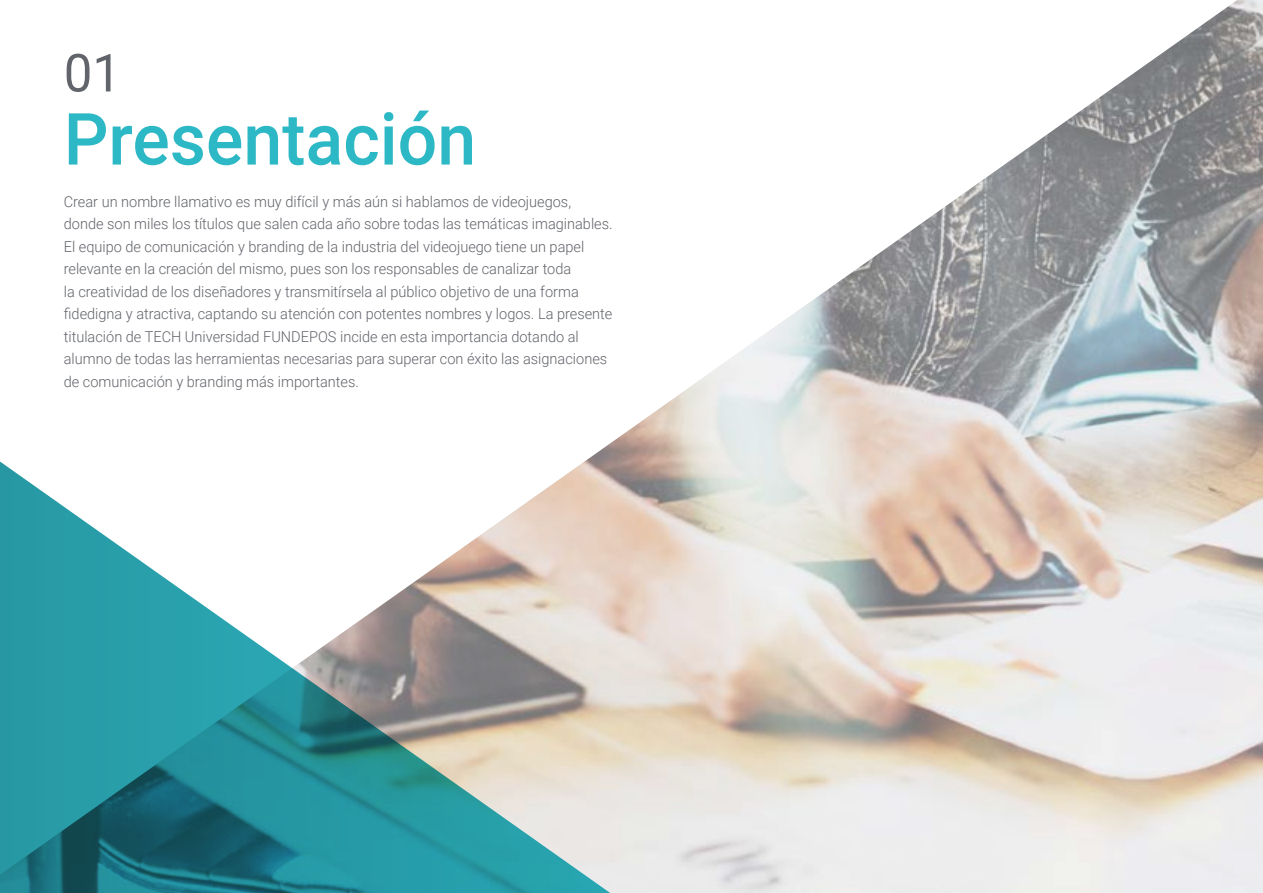
<style>
.page{position:relative;width:1263px;height:893px;background:#fff}
.page>*{position:absolute;margin:0;border:0;box-sizing:border-box;transform-origin:0 0}
.t1{font:500 72px "Roboto";color:#2db8c5}
.t2{font:52.5px "Roboto";color:#61646a}
.t3{font:300 15px/22.5px "Roboto";color:#61646a}
</style>
<div class="page">
<img style="left:607px;top:0;width:656px;height:893px">
<svg style="left:0;top:446px;width:640px;height:447px"></svg>
<h2 class="t2" style="left:64px;top:36px;width:59px">01</h2>
<h1 class="t1" style="left:64px;top:89px;width:414px">Presentación</h1>
<p class="t3" style="left:64px;top:190px;width:550px">Crear un nombre llamativo es muy difícil y más aún si hablamos de videojuegos, donde son miles los títulos que salen cada año sobre todas las temáticas imaginables.<br>El equipo de comunicación y branding de la industria del videojuego tiene un papel relevante en la creación del mismo, pues son los responsables de canalizar toda<br>la creatividad de los diseñadores y transmitírsela al público objetivo de una forma fidedigna y atractiva, captando su atención con potentes nombres y logos. La presente titulación de TECH Universidad FUNDEPOS incide en esta importancia dotando al alumno de todas las herramientas necesarias para superar con éxito las asignaciones de comunicación y branding más importantes.</p>
</div>
